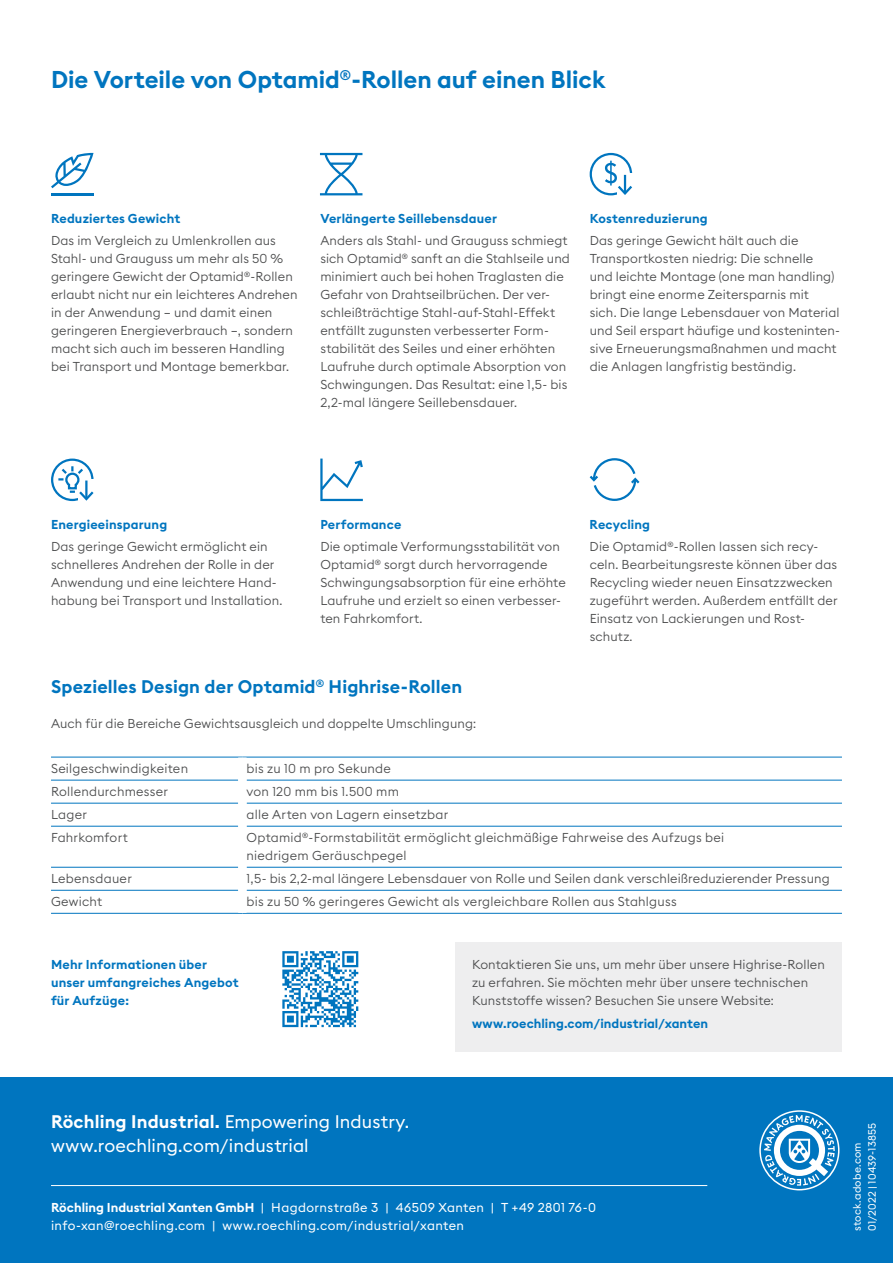
<style>
.page{position:relative;width:893px;height:1263px;background:#fff}
.page>*{position:absolute;margin:0;border:0;box-sizing:border-box;transform-origin:0 0}
.t1{font:600 24px "Euclid Square";color:#0075bf}
.t2{font:18px/24px "Euclid Square";letter-spacing:.005em;color:#fff}
.t3{font:600 18px "Euclid Square";letter-spacing:.01em;color:#0075bf}
.t4{font:300 12.75px/18px "Euclid Square";letter-spacing:.01em;color:#4b4c4d}
.t5{font:600 12.75px/18px "Euclid Square";letter-spacing:.01em;color:#0075bf}
.t6{font:12.75px/18px "Euclid Square";letter-spacing:.03em;color:#fff}
.t7{font:10.5px/15px "Euclid Square";letter-spacing:.02em;color:#fff}
.s1{font-weight:600;color:#0075bf}
.s2{font-weight:600}
</style>
<div class="page">
<div style="left:0;top:1077px;width:893px;height:186px;background:#0075bf"></div>
<svg style="left:759px;top:1110px;width:80px;height:80px"></svg>
<hr style="left:51px;top:1185px;width:656px;height:1px;background:#fff">
<div style="left:455px;top:942px;width:387px;height:109px;background:#eeeeef"></div>
<svg style="left:51px;top:153px;width:43px;height:35px"></svg>
<hr style="left:51px;top:193px;width:43px;height:2px;background:#0075bf">
<svg style="left:320px;top:153px;width:42px;height:42px"></svg>
<svg style="left:320px;top:459px;width:43px;height:42px"></svg>
<hr style="left:51px;top:780px;width:187px;height:1px;background:#0075bf">
<hr style="left:247px;top:780px;width:595px;height:1px;background:#0075bf">
<hr style="left:51px;top:803px;width:187px;height:1px;background:#0075bf">
<hr style="left:247px;top:803px;width:595px;height:1px;background:#0075bf">
<hr style="left:51px;top:826px;width:187px;height:1px;background:#0075bf">
<hr style="left:247px;top:826px;width:595px;height:1px;background:#0075bf">
<hr style="left:51px;top:867px;width:187px;height:1px;background:#0075bf">
<hr style="left:247px;top:867px;width:595px;height:1px;background:#0075bf">
<hr style="left:51px;top:913px;width:191px;height:1px;background:#0075bf">
<hr style="left:242px;top:913px;width:600px;height:1px;background:#0075bf">
<hr style="left:51px;top:757px;width:191px;height:1px;background:#0075bf">
<hr style="left:242px;top:757px;width:600px;height:1px;background:#0075bf">
<hr style="left:51px;top:890px;width:187px;height:1px;background:#0075bf">
<hr style="left:247px;top:890px;width:595px;height:1px;background:#0075bf">
<div style="left:238px;top:757px;width:9px;height:23px;background:#fff"></div>
<svg style="left:589px;top:152px;width:44px;height:44px"></svg>
<svg style="left:51px;top:458px;width:43px;height:44px"></svg>
<svg style="left:282px;top:951px;width:76px;height:76px"></svg>
<svg style="left:589px;top:458px;width:51px;height:43px"></svg>
<h1 class="t1" style="left:51px;top:65px;width:556px">Die Vorteile von Optamid<sup>®</sup>-Rollen auf einen Blick</h1>
<p class="t5" style="left:51px;top:210px;width:131px">Reduziertes Gewicht</p>
<p class="t4" style="left:51px;top:231px;width:248px">Das im Vergleich zu Umlenkrollen aus Stahl- und Grauguss um mehr als 50 % geringere Gewicht der Optamid<sup>®</sup>-Rollen erlaubt nicht nur ein leichteres Andrehen in der Anwendung – und damit einen geringeren Energieverbrauch –, sondern macht sich auch im besseren Handling bei Transport und Montage bemerkbar.</p>
<p class="t5" style="left:320px;top:210px;width:178px">Verlängerte Seillebensdauer</p>
<p class="t4" style="left:320px;top:231px;width:251px">Anders als Stahl- und Grauguss schmiegt sich Optamid<sup>®</sup> sanft an die Stahlseile und minimiert auch bei hohen Traglasten die Gefahr von Drahtseilbrüchen. Der ver&shy;schleißträchtige Stahl-auf-Stahl-Effekt entfällt zugunsten verbesserter Form&shy;stabilität des Seiles und einer erhöhten Laufruhe durch optimale Absorption von Schwingungen. Das Resultat: eine 1,5- bis 2,2-mal längere Seillebensdauer.</p>
<p class="t5" style="left:590px;top:210px;width:120px">Kostenreduzierung</p>
<p class="t4" style="left:590px;top:231px;width:252px">Das geringe Gewicht hält auch die Transportkosten niedrig: Die schnelle<br>und leichte Montage (one man handling) bringt eine enorme Zeitersparnis mit<br>sich. Die lange Lebensdauer von Material und Seil erspart häufige und kosteninten&shy;sive Erneuerungsmaßnahmen und macht die Anlagen langfristig beständig.</p>
<p class="t5" style="left:51px;top:516px;width:118px">Energieeinsparung</p>
<p class="t4" style="left:51px;top:537px;width:233px">Das geringe Gewicht ermöglicht ein schnelleres Andrehen der Rolle in der Anwendung und eine leichtere Hand&shy;habung bei Transport und Installation.</p>
<p class="t5" style="left:320px;top:516px;width:83px">Performance</p>
<p class="t4" style="left:320px;top:538px;width:247px">Die optimale Verformungsstabilität von Optamid<sup>®</sup> sorgt durch hervorragende Schwingungsabsorption für eine erhöhte Laufruhe und erzielt so einen verbesser&shy;ten Fahrkomfort.</p>
<p class="t4" style="left:590px;top:513px;width:230px;line-height:22.2px"><span class="s1">Recycling<br></span>Die Optamid<sup>®</sup>-Rollen lassen sich recy-</p>
<p class="t4" style="left:590px;top:555px;width:249px">celn. Bearbeitungsreste können über das Recycling wieder neuen Einsatzzwecken zugeführt werden. Außerdem entfällt der Einsatz von Lackierungen und Rost&shy;schutz.</p>
<h2 class="t3" style="left:51px;top:675px;width:413px">Spezielles Design der Optamid<sup>®</sup> Highrise-Rollen</h2>
<p class="t4" style="left:51px;top:715px;width:427px">Auch für die Bereiche Gewichtsausgleich und doppelte Umschlingung:</p>
<p class="t4" style="left:51px;top:760px;width:139px">Seilgeschwindigkeiten</p>
<p class="t4" style="left:247px;top:760px;width:146px">bis zu 10 m pro Sekunde</p>
<p class="t4" style="left:51px;top:783px;width:119px">Rollendurchmesser</p>
<p class="t4" style="left:247px;top:783px;width:154px">von 120 mm bis 1.500 mm</p>
<p class="t4" style="left:51px;top:806px;width:37px">Lager</p>
<p class="t4" style="left:247px;top:806px;width:203px">alle Arten von Lagern einsetzbar</p>
<p class="t4" style="left:51px;top:829px;width:78px">Fahrkomfort</p>
<p class="t4" style="left:247px;top:829px;width:479px">Optamid<sup>®</sup>-Formstabilität ermöglicht gleichmäßige Fahrweise des Aufzugs bei niedrigem Geräuschpegel</p>
<p class="t4" style="left:51px;top:870px;width:82px">Lebensdauer</p>
<p class="t4" style="left:247px;top:870px;width:585px">1,5- bis 2,2-mal längere Lebensdauer von Rolle und Seilen dank verschleißreduzierender Pressung</p>
<p class="t4" style="left:51px;top:893px;width:53px">Gewicht</p>
<p class="t4" style="left:247px;top:893px;width:432px">bis zu 50 % geringeres Gewicht als vergleichbare Rollen aus Stahlguss</p>
<p class="t5" style="left:51px;top:956px;width:189px">Mehr Informationen über unser umfangreiches Angebot für Aufzüge:</p>
<p class="t4" style="left:472px;top:956px;width:354px">Kontaktieren Sie uns, um mehr über unsere Highrise-Rollen zu erfahren. Sie möchten mehr über unsere technischen<br>Kunststoffe wissen? Besuchen Sie unsere Website:</p>
<p class="t5" style="left:472px;top:1014px;width:238px">www.roechling.com/industrial/xanten</p>
<h2 class="t2" style="left:51px;top:1109px;width:359px"><span class="s2">Röchling Industrial.</span> Empowering Industry. www.roechling.com/industrial</h2>
<p class="t6" style="left:51px;top:1198px;width:547px"><span class="s2">Röchling Industrial Xanten GmbH</span> | Hagdornstraße 3 | 46509 Xanten | T +49 2801 76-0 info-xan@roechling.com | www.roechling.com/industrial/xanten</p>
<p class="t7" style="left:850px;top:1231px;width:110px;rotate:-90deg">stock.adobe.com<br>01/2022 | 10439-13855</p>
</div>
